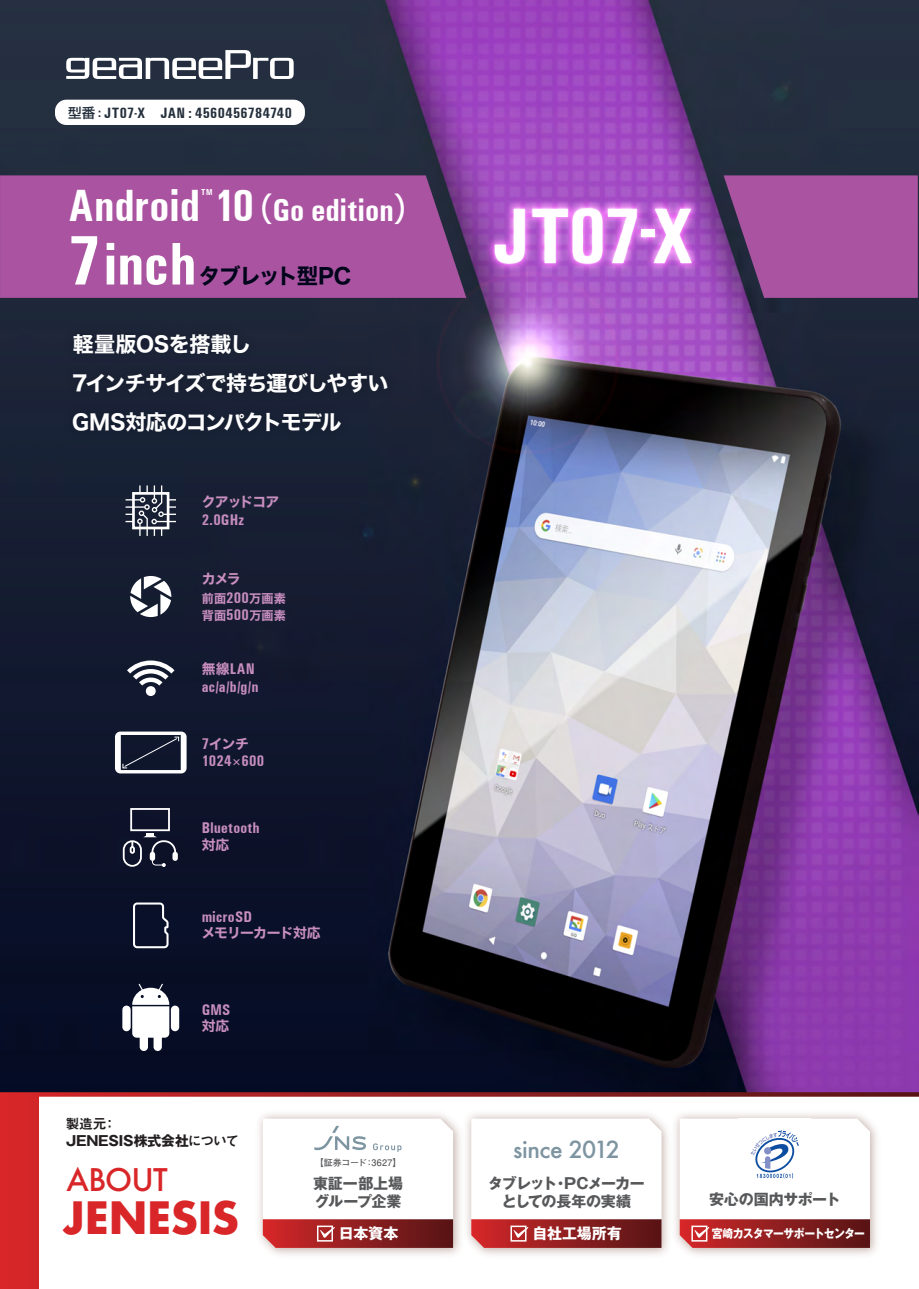
<style>
.page{position:relative;width:919px;height:1289px;background:#fff}
.page>*{position:absolute;margin:0;border:0;box-sizing:border-box;transform-origin:0 0}
.t1{font:700 condensed 79.5px "Univers";color:#fff}
.t2{font:700 condensed 60.15px "Univers";color:#fff}
.t3{font:700 condensed 45.3px "Univers";letter-spacing:-.005em;color:#fff}
.t4{font:700 43.35px "Futura";letter-spacing:-.025em;color:#d92628}
.t5{font:700 condensed 32.1px "Univers";color:#fff}
.t6{font:500 30.3px "Futura";letter-spacing:-.03em;color:#d92628}
.t7{font:500 22.95px "Futura";letter-spacing:-.025em;color:#7d94a1}
.t8{font:21.45px "Hiragino Sans W7";letter-spacing:-.055em;color:#00051b}
.t9{font:21px/39px "Hiragino Sans W7";letter-spacing:-.03em;color:#fff}
.t10{font:700 condensed 15.6px/17.2px "Univers";letter-spacing:.01em;color:#c78ebf}
.t11{font:700 condensed 15px "Univers";letter-spacing:.02em;color:#232e3b}
.t12{font:700 15px/18px "Gothic MB101 Pro";letter-spacing:-.055em;color:#57585a;text-align:center}
.t13{font:700 15px/18px "Gothic MB101 Pro";letter-spacing:-.005em;color:#57585a}
.t14{font:700 15px "Gothic MB101 Pro";letter-spacing:-.01em;color:#fff}
.t15{font:700 15px "Gothic MB101 Pro";letter-spacing:-.03em;color:#57585a}
.t16{font:13.8px "Hiragino Sans W7";letter-spacing:-.05em;color:#c78ebf}
.t17{font:700 13.8px "Gothic MB101 Pro";letter-spacing:-.015em;color:#231f20}
.t18{font:13.8px "Midashi Go Pro MB31";color:#231f20}
.t19{font:12.15px/17.2px "Hiragino Sans W7";letter-spacing:.015em;color:#c78ebf}
.t20{font:700 12px "Gothic MB101 Pro";letter-spacing:-.06em;color:#fff;scale:.9 1}
.t21{font:700 9px "Futo Go B101 Pro";letter-spacing:.015em;color:#57585a}
.t22{font:700 condensed 8.7px "Univers";color:#fff}
.s1{font-family:"Shin Go Pr 6 N";font-weight:500;font-stretch:normal;font-size:13.5px}
.s2{font-size:13.5px}
.s3{font-size:45.3px}
.s4{font-family:"Koz Go Pr 6 N";font-weight:800;font-stretch:normal}
.s5{font-size:70.8px}
.s6{font-family:"Univers";font-weight:700;font-stretch:condensed;font-size:15.6px}
.s7{font-family:"Hiragino Sans W7";font-weight:400;font-stretch:normal;font-size:13.8px}
.s8{font-family:"Midashi Go Pro MB31";font-weight:400}
</style>
<div class="page">
<img style="left:0;top:0;width:918px;height:1092px">
<div style="left:0;top:175px;width:466px;height:123px;background:#aa54a1"></div>
<svg style="left:723px;top:175px;width:194px;height:123px;background:#9e5099"></svg>
<svg style="left:66px;top:50px;width:227px;height:29px"></svg>
<div style="left:56px;top:100px;width:248px;height:24px;background:#fff;border-radius:11px"></div>
<div style="left:55px;top:100px;width:250px;height:25px;border:2px solid #fff;border-radius:11px"></div>
<img style="left:482px;top:179px;width:223px;height:114px">
<img style="left:489px;top:185px;width:209px;height:101px">
<div style="left:59px;top:320px;width:342px;height:133px;background:#1a2236"></div>
<svg style="left:133px;top:902px;width:35px;height:46px;background:#343a4e"></svg>
<svg style="left:130px;top:576px;width:41px;height:41px"></svg>
<svg style="left:115px;top:731px;width:71px;height:42px"></svg>
<svg style="left:125px;top:484px;width:51px;height:53px;background:#555b6a"></svg>
<svg style="left:127px;top:660px;width:47px;height:36px"></svg>
<div style="left:130px;top:808px;width:40px;height:23px;border:2px solid #fff"></div>
<div style="left:123px;top:840px;width:19px;height:26px;border:2px solid #fff;border-radius:9px"></div>
<svg style="left:130px;top:841px;width:5px;height:12px"></svg>
<svg style="left:143px;top:833px;width:34px;height:34px"></svg>
<div style="left:171px;top:1005px;width:8px;height:26px;background:#fff;border-radius:4px"></div>
<div style="left:122px;top:1005px;width:9px;height:26px;background:#fff;border-radius:4px"></div>
<svg style="left:132px;top:983px;width:37px;height:67px"></svg>
<div style="left:0;top:1094px;width:38px;height:194px;background:#d62628"></div>
<img style="left:259px;top:1114px;width:200px;height:141px">
<img style="left:459px;top:1114px;width:208px;height:141px">
<img style="left:667px;top:1114px;width:210px;height:141px">
<svg style="left:0;top:1092px;width:918px;height:4px;background:#8c1d20"></svg>
<svg style="left:263px;top:1118px;width:190px;height:129px"></svg>
<svg style="left:471px;top:1118px;width:190px;height:129px"></svg>
<svg style="left:679px;top:1118px;width:190px;height:129px"></svg>
<p class="t11" style="left:68px;top:104px;width:225px"><span class="s1">型番</span> <span class="s2">:</span> JT07-X JAN : 4560456784740</p>
<h3 class="t3" style="left:68px;top:178px;width:133px">Android</h3>
<p class="t22" style="left:201px;top:187px;width:13px">TM</p>
<h3 class="t5" style="left:214px;top:190px;width:213px"><span class="s3">10</span><span class="s4">（</span>Go edition<span class="s4">）</span></h3>
<h2 class="t2" style="left:68px;top:228px;width:130px"><span class="s5">7</span>inch</h2>
<h3 class="t8" style="left:199px;top:259px;width:154px">タブレット型PC</h3>
<h3 class="t9" style="left:72px;top:325px;width:318px">軽量版OSを搭載し<br>7インチサイズで持ち運びしやすい<br>GMS対応のコンパクトモデル</h3>
<p class="t16" style="left:202px;top:491px;width:79px">クアッドコア</p>
<p class="t10" style="left:202px;top:511px;width:44px">2.0GHz</p>
<p class="t16" style="left:202px;top:568px;width:40px">カメラ</p>
<p class="t19" style="left:202px;top:590px;width:86px">前面<span class="s6">200</span>万画素背面<span class="s6">500</span>万画素</p>
<p class="t10" style="left:202px;top:660px;width:58px"><span class="s7">無線</span>LAN ac/a/b/g/n</p>
<p class="t16" style="left:202px;top:732px;width:49px"><span class="s6">7</span>インチ</p>
<p class="t10" style="left:202px;top:752px;width:64px">1024×600</p>
<p class="t10" style="left:202px;top:819px;width:59px">Bluetooth</p>
<p class="t16" style="left:202px;top:833px;width:29px">対応</p>
<p class="t10" style="left:202px;top:907px;width:52px">microSD</p>
<p class="t16" style="left:202px;top:921px;width:120px">メモリーカード対応</p>
<p class="t10" style="left:202px;top:1000px;width:30px">GMS</p>
<p class="t16" style="left:202px;top:1015px;width:29px">対応</p>
<h1 class="t1" style="left:492px;top:189px;width:204px">JT07-X</h1>
<p class="t18" style="left:66px;top:1112px;width:52px">製造元：</p>
<p class="t17" style="left:66px;top:1129px;width:175px">JENESIS株式会社<span class="s8">について</span></p>
<h3 class="t6" style="left:67px;top:1159px;width:103px">ABOUT</h3>
<h3 class="t4" style="left:63px;top:1186px;width:178px">JENESIS</h3>
<p class="t21" style="left:315px;top:1154px;width:88px">【証券コード：3627】</p>
<p class="t13" style="left:313px;top:1172px;width:91px">東証一部上場グループ企業</p>
<h3 class="t7" style="left:513px;top:1133px;width:108px">since 2012</h3>
<p class="t12" style="left:488px;top:1172px;width:158px">タブレット・PCメーカーとしての長年の実績</p>
<p class="t15" style="left:709px;top:1186px;width:133px">安心の国内サポート</p>
<p class="t14" style="left:339px;top:1220px;width:61px">日本資本</p>
<p class="t14" style="left:532px;top:1220px;width:91px">自社工場所有</p>
<p class="t20" style="left:711px;top:1222px;width:172px">宮崎カスタマーサポートセンター</p>
</div>
